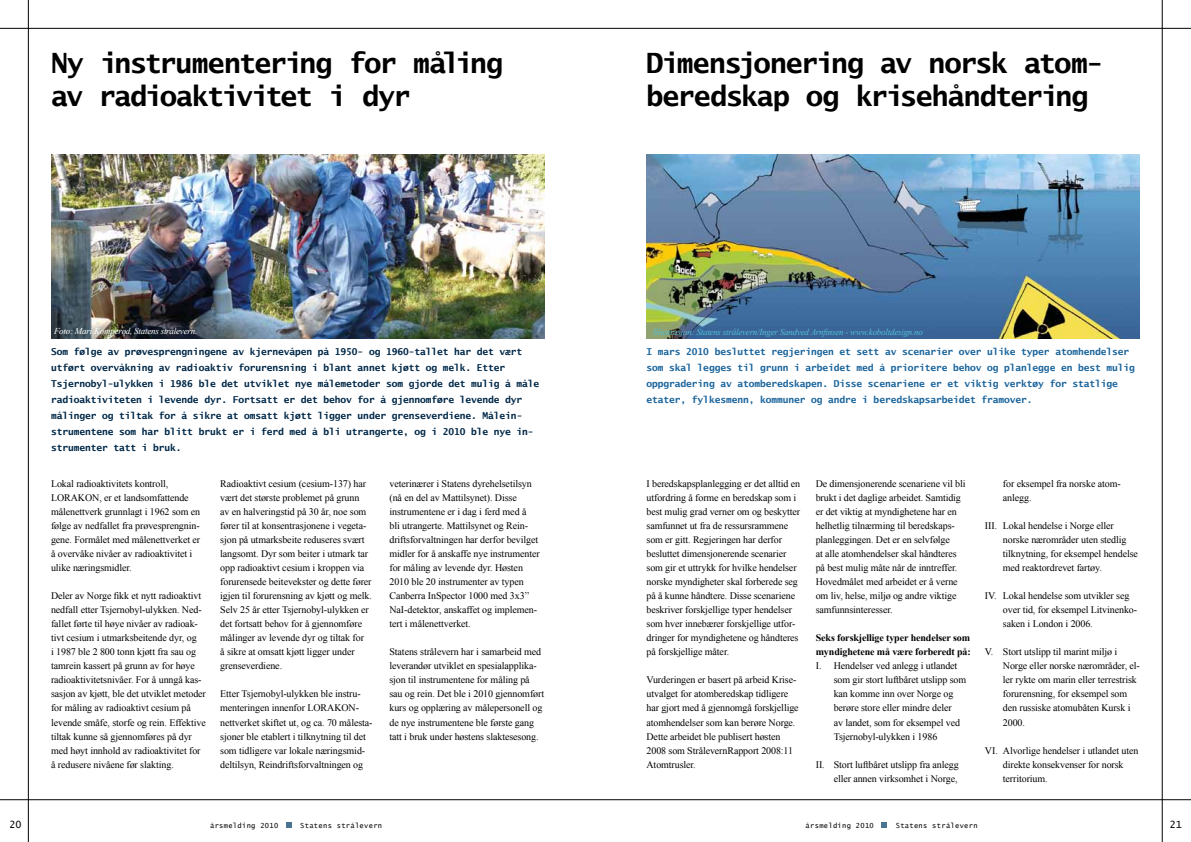
<style>
.page{position:relative;width:1191px;height:842px;background:#fff}
.page>*{position:absolute;margin:0;border:0;box-sizing:border-box;transform-origin:0 0}
.t1{font:700 28px/33.6px "Lucida Sans Typewriter";letter-spacing:-.05em;color:#000}
.t2{font:10px/14px "Times New Roman";letter-spacing:-.01em;color:#000}
.t3{font:700 10px/14px "Times New Roman";letter-spacing:-.01em;color:#000}
.t4{font:10px "Lucida Sans Typewriter";color:#000}
.t5{font:700 9.5px/16px "Lucida Sans Typewriter";letter-spacing:-.005em;color:#002848}
.t6{font:700 9.5px/16px "Lucida Sans Typewriter";letter-spacing:-.005em;color:#1b659d}
.t7{font:italic 9px "Times New Roman";letter-spacing:-.025em;color:#54c0d3}
.t8{font:italic 9px "Times New Roman";letter-spacing:-.025em;color:#fff}
.t9{font:7px "Lucida Sans Typewriter";letter-spacing:.05em;color:#000}
</style>
<div class="page">
<svg style="left:286px;top:822px;width:6px;height:6px"></svg>
<svg style="left:881px;top:822px;width:6px;height:6px"></svg>
<hr style="left:0;top:28px;width:1191px;height:1px;background:#000">
<hr style="left:0;top:799px;width:1191px;height:1px;background:#000">
<hr style="left:28px;top:0;width:1px;height:842px;background:#000">
<hr style="left:1161px;top:0;width:1px;height:842px;background:#000">
<img style="left:51px;top:154px;width:493px;height:185px">
<img style="left:646px;top:154px;width:494px;height:185px">
<h1 class="t1" style="left:51px;top:46px;width:453px">Ny instrumentering for måling av radioaktivitet i dyr</h1>
<h1 class="t1" style="left:646px;top:46px;width:458px">Dimensjonering av norsk atom&shy;beredskap og krisehåndtering</h1>
<p class="t8" style="left:54px;top:324px;width:145px">Foto: Mari Komperød, Statens strålevern.</p>
<p class="t7" style="left:653px;top:326px;width:272px">Illustrasjon: Statens strålevern/Inger Sandved Arnfinsen - www.koboltdesign.no</p>
<p class="t5" style="left:51px;top:343px;width:490px">Som følge av prøvesprengningene av kjernevåpen på 1950- og 1960-tallet har det vært utført overvåkning av radioaktiv forurensning i blant annet kjøtt og melk. Etter Tsjernobyl-ulykken i 1986 ble det utviklet nye målemetoder som gjorde det mulig å måle radioaktiviteten i levende dyr. Fortsatt er det behov for å gjennomføre levende dyr målinger og tiltak for å sikre at omsatt kjøtt ligger under grenseverdiene. Målein&shy;strumentene som har blitt brukt er i ferd med å bli utrangerte, og i 2010 ble nye in&shy;strumenter tatt i bruk.</p>
<p class="t2" style="left:51px;top:477px;width:151px">Lokal radioaktivitets kontroll, LORAKON, er et landsomfattende målenettverk grunnlagt i 1962 som en følge av nedfallet fra prøvesprengnin&shy;gene. Formålet med målenettverket er å overvåke nivåer av radioaktivitet i ulike næringsmidler.</p>
<p class="t2" style="left:51px;top:589px;width:156px">Deler av Norge fikk et nytt radioaktivt nedfall etter Tsjernobyl-ulykken. Ned&shy;fallet førte til høye nivåer av radioak&shy;tivt cesium i utmarksbeitende dyr, og<br>i 1987 ble 2 800 tonn kjøtt fra sau og tamrein kassert på grunn av for høye radioaktivitetsnivåer. For å unngå kas&shy;sasjon av kjøtt, ble det utviklet metoder for måling av radioaktivt cesium på levende småfe, storfe og rein. Effektive tiltak kunne så gjennomføres på dyr med høyt innhold av radioaktivitet for å redusere nivåene før slakting.</p>
<p class="t2" style="left:220px;top:477px;width:153px">Radioaktivt cesium (cesium-137) har vært det største problemet på grunn<br>av en halveringstid på 30 år, noe som fører til at konsentrasjonene i vegeta&shy;sjon på utmarksbeite reduseres svært langsomt. Dyr som beiter i utmark tar opp radioaktivt cesium i kroppen via forurensede beitevekster og dette fører igjen til forurensning av kjøtt og melk.<br>Selv 25 år etter Tsjernobyl-ulykken er det fortsatt behov for å gjennomføre målinger av levende dyr og tiltak for<br>å sikre at omsatt kjøtt ligger under grenseverdiene.</p>
<p class="t2" style="left:220px;top:687px;width:154px">Etter Tsjernobyl-ulykken ble instru&shy;menteringen innenfor LORAKON&shy;nettverket skiftet ut, og ca. 70 målesta&shy;sjoner ble etablert i tilknytning til det som tidligere var lokale næringsmid&shy;deltilsyn, Reindriftsforvaltningen og</p>
<p class="t2" style="left:389px;top:477px;width:152px">veterinærer i Statens dyrehelsetilsyn (nå en del av Mattilsynet). Disse instrumentene er i dag i ferd med å<br>bli utrangerte. Mattilsynet og Rein&shy;driftsforvaltningen har derfor bevilget midler for å anskaffe nye instrumenter for måling av levende dyr. Høsten 2010 ble 20 instrumenter av typen Canberra InSpector 1000 med 3x3” NaI-detektor, anskaffet og implemen&shy;tert i målenettverket.</p>
<p class="t2" style="left:389px;top:645px;width:156px">Statens strålevern har i samarbeid med leverandør utviklet en spesialapplika&shy;sjon til instrumentene for måling på sau og rein. Det ble i 2010 gjennomført kurs og opplæring av målepersonell og de nye instrumentene ble første gang tatt i bruk under høstens slaktesesong.</p>
<p class="t6" style="left:646px;top:343px;width:490px">I mars 2010 besluttet regjeringen et sett av scenarier over ulike typer atomhendelser som skal legges til grunn i arbeidet med å prioritere behov og planlegge en best mulig oppgradering av atomberedskapen. Disse scenariene er et viktig verktøy for statlige etater, fylkesmenn, kommuner og andre i beredskapsarbeidet framover.</p>
<p class="t2" style="left:646px;top:477px;width:155px">I beredskapsplanlegging er det alltid en utfordring å forme en beredskap som i best mulig grad verner om og beskytter samfunnet ut fra de ressursrammene som er gitt. Regjeringen har derfor besluttet dimensjonerende scenarier som gir et uttrykk for hvilke hendelser norske myndigheter skal forberede seg på å kunne håndtere. Disse scenariene beskriver forskjellige typer hendelser som hver innebærer forskjellige utfor&shy;dringer for myndighetene og håndteres på forskjellige måter.</p>
<p class="t2" style="left:646px;top:673px;width:154px">Vurderingen er basert på arbeid Krise&shy;utvalget for atomberedskap tidligere har gjort med å gjennomgå forskjellige atomhendelser som kan berøre Norge.<br>Dette arbeidet ble publisert høsten 2008 som StrålevernRapport 2008:11<br>Atomtrusler.</p>
<p class="t2" style="left:815px;top:477px;width:151px">De dimensjonerende scenariene vil bli brukt i det daglige arbeidet. Samtidig er det viktig at myndighetene har en helhetlig tilnærming til beredskaps&shy;planleggingen. Det er en selvfølge<br>at alle atomhendelser skal håndteres på best mulig måte når de inntreffer.<br>Hovedmålet med arbeidet er å verne om liv, helse, miljø og andre viktige samfunnsinteresser.</p>
<p class="t3" style="left:815px;top:631px;width:156px">Seks forskjellige typer hendelser som myndighetene må være forberedt på:</p>
<p class="t2" style="left:833px;top:659px;width:134px;text-indent:-18px">I. Hendelser ved anlegg i utlandet som gir stort luftbåret utslipp som kan komme inn over Norge og berøre store eller mindre deler<br>av landet, som for eksempel ved<br>Tsjernobyl-ulykken i 1986</p>
<p class="t2" style="left:815px;top:757px;width:145px;text-align:right">II. Stort luftbåret utslipp fra anlegg eller annen virksomhet i Norge,</p>
<p class="t2" style="left:1003px;top:477px;width:119px">for eksempel fra norske atom&shy;anlegg.</p>
<p class="t2" style="left:1003px;top:519px;width:137px;text-indent:-18px">III. Lokal hendelse i Norge eller norske nærområder uten stedlig tilknytning, for eksempel hendelse med reaktordrevet fartøy.</p>
<p class="t2" style="left:1003px;top:589px;width:136px;text-indent:-18px">IV. Lokal hendelse som utvikler seg over tid, for eksempel Litvinenko&shy;saken i London i 2006.</p>
<p class="t2" style="left:1003px;top:645px;width:138px;text-indent:-18px">V. Stort utslipp til marint miljø i<br>Norge eller norske nærområder, el&shy;ler rykte om marin eller terrestrisk forurensning, for eksempel som den russiske atomubåten Kursk i<br>2000.</p>
<p class="t2" style="left:1003px;top:743px;width:137px;text-indent:-18px">VI. Alvorlige hendelser i utlandet uten direkte konsekvenser for norsk territorium.</p>
<p class="t4" style="left:10px;top:818px;width:14px">20</p>
<p class="t9" style="left:210px;top:821px;width:70px">årsmelding 2010</p>
<p class="t9" style="left:300px;top:821px;width:83px">Statens strålevern</p>
<p class="t9" style="left:805px;top:821px;width:70px">årsmelding 2010</p>
<p class="t9" style="left:895px;top:821px;width:83px">Statens strålevern</p>
<p class="t4" style="left:1169px;top:818px;width:14px">21</p>
</div>
